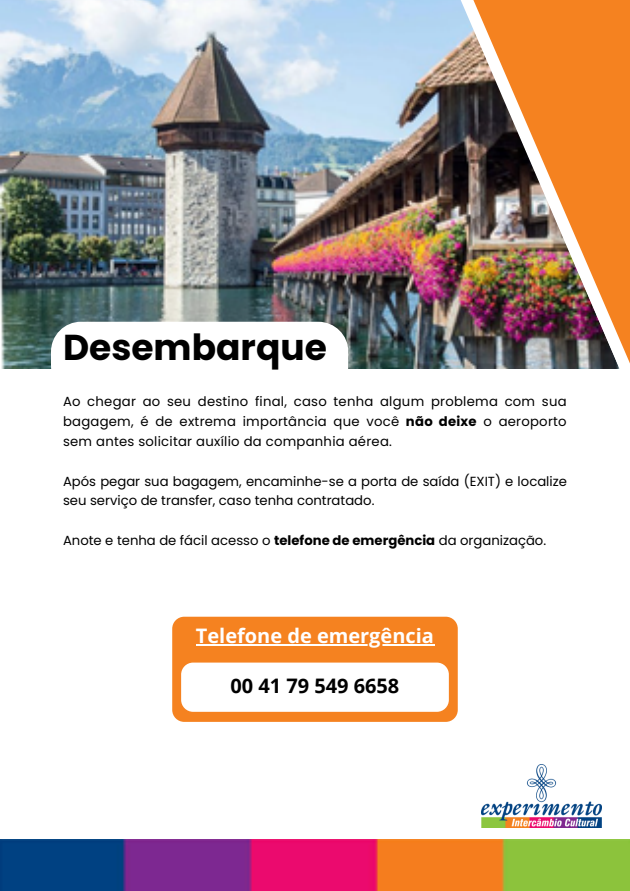
<style>
.page{position:relative;width:630px;height:891px;background:#fff}
.page>*{position:absolute;margin:0;border:0;box-sizing:border-box;transform-origin:0 0}
.t1{font:700 36px "Poppins";color:#000}
.t2{font:700 20px "Open Sans";color:#fff}
.t3{font:700 20px "Open Sans";color:#000}
.t4{font:13.2px/20px "Poppins";color:#000;text-align:justify}
.s1{font-weight:700}
</style>
<div class="page">
<img style="left:0;top:840px;width:630px;height:51px">
<img style="left:481px;top:764px;width:120px;height:63px">
<img style="left:0;top:0;width:451px;height:369px">
<div style="left:51px;top:322px;width:297px;height:73px;background:#fff;border-radius:30px"></div>
<img style="left:451px;top:0;width:179px;height:369px">
<img style="left:458px;top:0;width:172px;height:363px">
<div style="left:172px;top:617px;width:286px;height:105px;background:#f58220;border-radius:12px"></div>
<div style="left:181px;top:663px;width:268px;height:49px;background:#fff;border-radius:12px"></div>
<hr style="left:196px;top:644px;width:238px;height:2px;background:#fff">
<p class="t1" style="left:63px;top:322px;width:265px">Desembarque</p>
<p class="t4" style="left:63px;top:392px;width:505px">Ao chegar ao seu destino final, caso tenha algum problema com sua bagagem, é de extrema importância que você <span class="s1">não deixe</span> o aeroporto sem antes solicitar auxílio da companhia aérea.</p>
<h1 class="t4" style="left:63px;top:471px;width:505px">Após pegar sua bagagem, encaminhe-se a porta de saída (EXIT) e localize seu serviço de transfer, caso tenha contratado.</h1>
<p class="t4" style="left:63px;top:530px;width:485px">Anote e tenha de fácil acesso o <span class="s1">telefone de emergência</span> da organização.</p>
<p class="t2" style="left:196px;top:621px;width:240px">Telefone de emergência</p>
<p class="t3" style="left:230px;top:672px;width:170px">00 41 79 549 6658</p>
</div>
